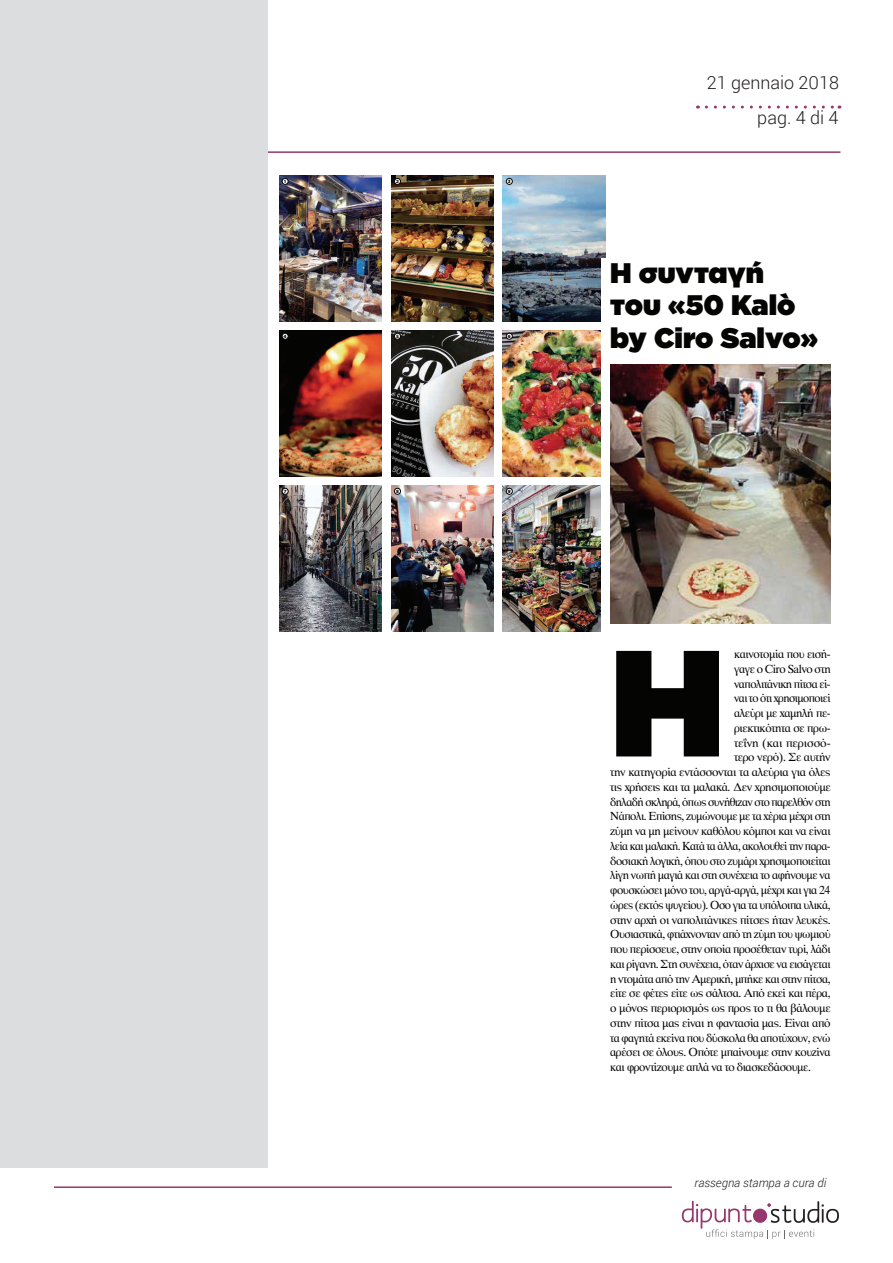
<style>
.page{position:relative;width:893px;height:1263px;background:#fff}
.page>*{position:absolute;margin:0;border:0;box-sizing:border-box;transform-origin:0 0}
.t1{font:900 150.75px "Gotham Greek";color:#040503}
.t2{font:900 28.2px/32.5px "Gotham Greek";color:#040503}
.t3{font:300 18px "Roboto";color:#231f20}
.t4{font:italic 300 12px "Roboto";color:#231f20}
.t5{font:11.7px "BF Times Light 10";letter-spacing:-.035em;color:#040503}
.t6{font:11.7px "BF Times Light 10";letter-spacing:-.01em;color:#040503}
.t7{font:900 4.5px "Gotham Greek";color:#040503}
</style>
<div class="page">
<svg style="left:682px;top:1201px;width:157px;height:38px"></svg>
<svg style="left:706px;top:106px;width:134px;height:3px"></svg>
<hr style="left:54px;top:1186px;width:618px;height:2px;background:#96376d">
<hr style="left:54px;top:151px;width:786px;height:2px;background:#96376d">
<div style="left:1px;top:0;width:267px;height:1167px;background:#dcdddf"></div>
<img style="left:279px;top:175px;width:103px;height:146px">
<img style="left:391px;top:175px;width:103px;height:146px">
<img style="left:503px;top:485px;width:98px;height:146px">
<img style="left:503px;top:175px;width:103px;height:146px">
<img style="left:279px;top:485px;width:103px;height:146px">
<img style="left:391px;top:330px;width:103px;height:146px">
<img style="left:391px;top:485px;width:103px;height:146px">
<img style="left:279px;top:330px;width:103px;height:146px">
<img style="left:503px;top:330px;width:98px;height:146px">
<svg style="left:282px;top:178px;width:6px;height:6px"></svg>
<div style="left:282px;top:178px;width:7px;height:7px;border:1px solid #040503;border-radius:50%"></div>
<svg style="left:282px;top:333px;width:6px;height:6px"></svg>
<div style="left:282px;top:333px;width:7px;height:7px;border:1px solid #040503;border-radius:50%"></div>
<svg style="left:282px;top:488px;width:6px;height:6px"></svg>
<div style="left:282px;top:488px;width:7px;height:7px;border:1px solid #040503;border-radius:50%"></div>
<svg style="left:394px;top:178px;width:6px;height:6px"></svg>
<div style="left:394px;top:178px;width:7px;height:7px;border:1px solid #040503;border-radius:50%"></div>
<svg style="left:394px;top:333px;width:6px;height:6px"></svg>
<div style="left:394px;top:333px;width:7px;height:7px;border:1px solid #040503;border-radius:50%"></div>
<svg style="left:394px;top:488px;width:6px;height:6px"></svg>
<div style="left:394px;top:488px;width:7px;height:7px;border:1px solid #040503;border-radius:50%"></div>
<svg style="left:506px;top:178px;width:6px;height:6px"></svg>
<div style="left:506px;top:178px;width:7px;height:7px;border:1px solid #040503;border-radius:50%"></div>
<svg style="left:506px;top:333px;width:6px;height:6px"></svg>
<div style="left:506px;top:333px;width:7px;height:7px;border:1px solid #040503;border-radius:50%"></div>
<svg style="left:506px;top:488px;width:6px;height:6px"></svg>
<div style="left:506px;top:488px;width:7px;height:7px;border:1px solid #040503;border-radius:50%"></div>
<div style="left:601px;top:258px;width:238px;height:823px;background:#fff"></div>
<img style="left:610px;top:365px;width:221px;height:258px">
<h3 class="t3" style="left:707px;top:70px;width:134px">21 gennaio 2018</h3>
<h3 class="t3" style="left:757px;top:106px;width:83px">pag. 4 di 4</h3>
<p class="t7" style="left:284px;top:179px;width:3px">1</p>
<p class="t7" style="left:396px;top:179px;width:4px">2</p>
<p class="t7" style="left:508px;top:179px;width:4px">3</p>
<p class="t7" style="left:284px;top:333px;width:5px">4</p>
<p class="t7" style="left:396px;top:333px;width:4px">5</p>
<p class="t7" style="left:508px;top:333px;width:4px">6</p>
<h2 class="t2" style="left:610px;top:256px;width:209px">Η συνταγή του «50 Kalò by Ciro Salvo»</h2>
<p class="t7" style="left:284px;top:488px;width:4px">7</p>
<p class="t7" style="left:396px;top:488px;width:4px">8</p>
<p class="t7" style="left:508px;top:488px;width:4px">9</p>
<h1 class="t1" style="left:610px;top:616px;width:116px">Η</h1>
<p class="t5" style="left:734px;top:647px;width:98px">καινοτοµία που εισή-</p>
<p class="t5" style="left:734px;top:662px;width:98px">γαγε ο Ciro Salvo στη</p>
<p class="t5" style="left:734px;top:677px;width:98px">ναπολιτάνικη πίτσα εί-</p>
<p class="t5" style="left:734px;top:691px;width:98px">ναι το ότι χρησιµοποιεί</p>
<p class="t5" style="left:734px;top:706px;width:98px">αλεύρι µε χαµηλή πε-</p>
<p class="t5" style="left:734px;top:721px;width:98px">ριεκτικότητα σε πρω-</p>
<p class="t6" style="left:734px;top:736px;width:98px">τεΐνη (και περισσό-</p>
<p class="t5" style="left:734px;top:750px;width:98px">τερο νερό). Σε αυτήν</p>
<p class="t5" style="left:610px;top:765px;width:222px">την κατηγορία εντάσσονται τα αλεύρια για όλες</p>
<p class="t5" style="left:610px;top:780px;width:222px">τις χρήσεις και τα µαλακά. ∆εν χρησιµοποιούµε</p>
<p class="t5" style="left:610px;top:795px;width:222px">δηλαδή σκληρά, όπως συνήθιζαν στο παρελθόν στη</p>
<p class="t5" style="left:610px;top:809px;width:222px">Νάπολι. Επίσης, ζυµώνουµε µε τα χέρια µέχρι στη</p>
<p class="t5" style="left:610px;top:824px;width:222px">ζύµη να µη µείνουν καθόλου κόµποι και να είναι</p>
<p class="t5" style="left:610px;top:839px;width:222px">λεία και µαλακή. Κατά τα άλλα, ακολουθεί την παρα-</p>
<p class="t5" style="left:610px;top:854px;width:222px">δοσιακή λογική, όπου στο ζυµάρι χρησιµοποιείται</p>
<p class="t5" style="left:610px;top:868px;width:222px">λίγη νωπή µαγιά και στη συνέχεια το αφήνουµε να</p>
<p class="t5" style="left:610px;top:883px;width:222px">φουσκώσει µόνο του, αργά-αργά, µέχρι και για 24</p>
<p class="t5" style="left:610px;top:898px;width:222px">ώρες (εκτός ψυγείου). Οσο για τα υπόλοιπα υλικά,</p>
<p class="t5" style="left:610px;top:913px;width:222px">στην αρχή οι ναπολιτάνικες πίτσες ήταν λευκές.</p>
<p class="t5" style="left:610px;top:927px;width:222px">Ουσιαστικά, φτιάχνονταν από τη ζύµη του ψωµιού</p>
<p class="t5" style="left:610px;top:942px;width:222px">που περίσσευε, στην οποία προσέθεταν τυρί, λάδι</p>
<p class="t5" style="left:610px;top:957px;width:222px">και ρίγανη. Στη συνέχεια, όταν άρχισε να εισάγεται</p>
<p class="t5" style="left:610px;top:972px;width:222px">η ντοµάτα από την Αµερική, µπήκε και στην πίτσα,</p>
<p class="t5" style="left:610px;top:986px;width:222px">είτε σε φέτες είτε ως σάλτσα. Από εκεί και πέρα,</p>
<p class="t5" style="left:610px;top:1001px;width:222px">ο µόνος περιορισµός ως προς το τι θα βάλουµε</p>
<p class="t5" style="left:610px;top:1016px;width:222px">στην πίτσα µας είναι η φαντασία µας. Είναι από</p>
<p class="t5" style="left:610px;top:1031px;width:222px">τα φαγητά εκείνα που δύσκολα θα αποτύχουν, ενώ</p>
<p class="t5" style="left:610px;top:1045px;width:222px">αρέσει σε όλους. Οπότε µπαίνουµε στην κουζίνα</p>
<p class="t5" style="left:610px;top:1060px;width:202px">και φροντίζουµε απλά να το διασκεδάσουµε.</p>
<p class="t4" style="left:694px;top:1174px;width:133px">rassegna stampa a cura di</p>
</div>
